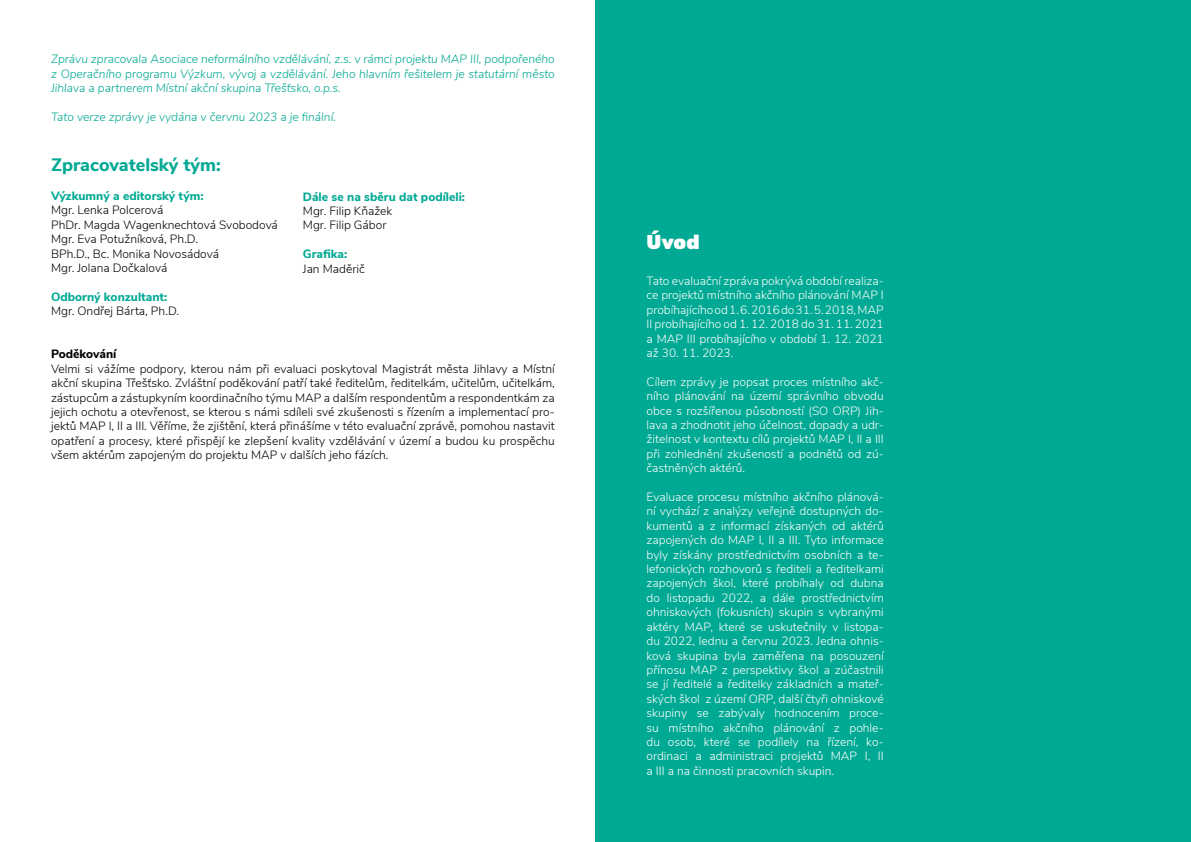
<style>
.page{position:relative;width:1191px;height:842px;background:#fff}
.page>*{position:absolute;margin:0;border:0;box-sizing:border-box;transform-origin:0 0}
.t1{font:900 20px "Rubik";color:#fff}
.t2{font:800 18px "Nunito Sans";color:#00a993}
.t3{font:300 12px/14.4px "Nunito Sans";color:#fff;text-align:justify}
.t4{font:300 12px/14.4px "Nunito Sans";color:#000}
.t5{font:italic 300 12px/14.4px "Nunito Sans";color:#00a993;text-align:justify}
.t6{font:800 12px "Nunito Sans";color:#00a993}
.t7{font:800 12px "Nunito Sans";color:#000}
</style>
<div class="page">
<div style="left:595px;top:0;width:596px;height:842px;background:#00a993"></div>
<p class="t5" style="left:51px;top:51px;width:505px">Zprávu zpracovala Asociace neformálního vzdělávání, z.s. v rámci projektu MAP III, podpořeného z Operačního programu Výzkum, vývoj a vzdělávání. Jeho hlavním řešitelem je statutární město Jihlava a partnerem Místní akční skupina Třešťsko, o.p.s.</p>
<p class="t5" style="left:51px;top:109px;width:286px">Tato verze zprávy je vydána v červnu 2023 a je finální.</p>
<h2 class="t2" style="left:51px;top:152px;width:171px">Zpracovatelský tým:</h2>
<p class="t6" style="left:51px;top:187px;width:154px">Výzkumný a editorský tým:</p>
<p class="t4" style="left:51px;top:202px;width:228px">Mgr. Lenka Polcerová<br>PhDr. Magda Wagenknechtová Svobodová<br>Mgr. Eva Potužníková, Ph.D.<br>BPh.D., Bc. Monika Novosádová<br>Mgr. Jolana Dočkalová</p>
<p class="t6" style="left:51px;top:288px;width:118px">Odborný konzultant:</p>
<p class="t4" style="left:51px;top:303px;width:129px">Mgr. Ondřej Bárta, Ph.D.</p>
<p class="t7" style="left:51px;top:345px;width:67px">Poděkování</p>
<p class="t4" style="left:51px;top:361px;width:505px;text-align:justify">Velmi si vážíme podpory, kterou nám při evaluaci poskytoval Magistrát města Jihlavy a Místní akční skupina Třešťsko. Zvláštní poděkování patří také ředitelům, ředitelkám, učitelům, učitelkám, zástupcům a zástupkyním koordinačního týmu MAP a dalším respondentům a respondentkám za jejich ochotu a otevřenost, se kterou s námi sdíleli své zkušenosti s řízením a implementací pro&shy;jektů MAP I, II a III. Věříme, že zjištění, která přinášíme v této evaluační zprávě, pomohou nastavit opatření a procesy, které přispějí ke zlepšení kvality vzdělávání v území a budou ku prospěchu všem aktérům zapojeným do projektu MAP v dalších jeho fázích.</p>
<p class="t6" style="left:303px;top:188px;width:164px">Dále se na sběru dat podíleli:</p>
<p class="t4" style="left:303px;top:203px;width:91px">Mgr. Filip Kňažek<br>Mgr. Filip Gábor</p>
<p class="t6" style="left:303px;top:245px;width:46px">Grafika:</p>
<p class="t4" style="left:303px;top:261px;width:63px">Jan Maděrič</p>
<h1 class="t1" style="left:646px;top:230px;width:55px">Úvod</h1>
<p class="t3" style="left:646px;top:273px;width:239px">Tato evaluační zpráva pokrývá období realiza&shy;ce projektů místního akčního plánování MAP I probíhajícího od 1. 6. 2016 do 31. 5. 2018, MAP II probíhajícího od 1. 12. 2018 do 31. 11. 2021 a MAP III probíhajícího v období 1. 12. 2021 až 30. 11. 2023.</p>
<p class="t3" style="left:646px;top:374px;width:239px">Cílem zprávy je popsat proces místního akč&shy;ního plánování na území správního obvodu obce s rozšířenou působností (SO ORP) Jih&shy;lava a zhodnotit jeho účelnost, dopady a udr&shy;žitelnost v kontextu cílů projektů MAP I, II a III při zohlednění zkušeností a podnětů od zú&shy;častněných aktérů.</p>
<p class="t3" style="left:646px;top:489px;width:239px">Evaluace procesu místního akčního plánová&shy;ní vychází z analýzy veřejně dostupných do&shy;kumentů a z informací získaných od aktérů zapojených do MAP I, II a III. Tyto informace byly získány prostřednictvím osobních a te&shy;lefonických rozhovorů s řediteli a ředitelkami zapojených škol, které probíhaly od dubna do listopadu 2022, a dále prostřednictvím ohniskových (fokusních) skupin s vybranými aktéry MAP, které se uskutečnily v listopa&shy;du 2022, lednu a červnu 2023. Jedna ohnis&shy;ková skupina byla zaměřena na posouzení přínosu MAP z perspektivy škol a zúčastnili se jí ředitelé a ředitelky základních a mateř&shy;ských škol z území ORP, další čtyři ohniskové skupiny se zabývaly hodnocením proce&shy;su místního akčního plánování z pohle&shy;du osob, které se podílely na řízení, ko&shy;ordinaci a administraci projektů MAP I, II a III a na činnosti pracovních skupin.</p>
</div>
